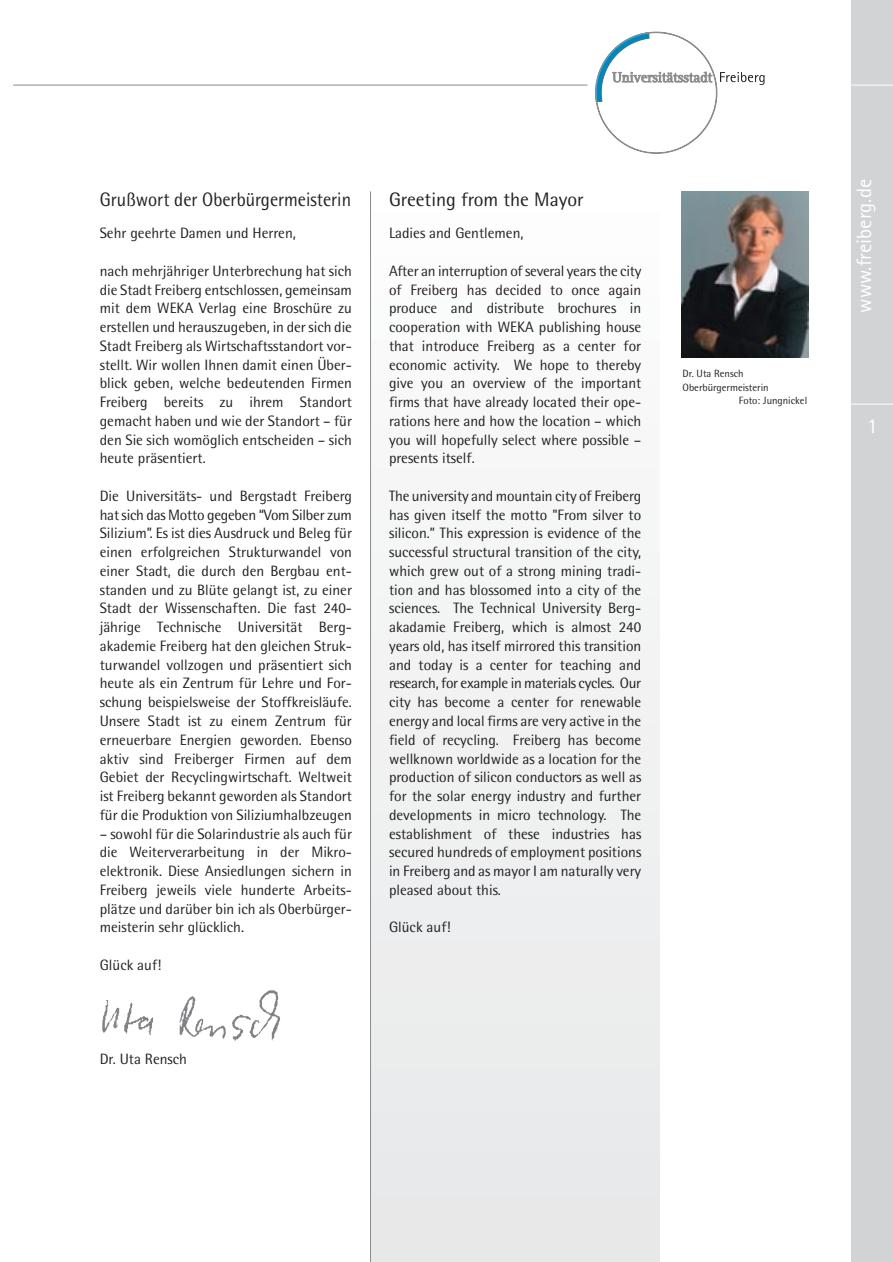
<style>
.page{position:relative;width:893px;height:1262px;background:#fff}
.page>*{position:absolute;margin:0;border:0;box-sizing:border-box;transform-origin:0 0}
.t1{font:21px "Rotis Sans Serif";color:#fff}
.t2{font:19.5px "Rotis Semi Sans";color:#231f20;scale:.93 1}
.t3{font:19.5px "Rotis Semi Sans";color:#231f20}
.t4{font:15px/18.8px "Rotis Semi Sans";color:#231f20;text-align:justify}
.t5{font:10.5px "Rotis Semi Sans";color:#231f20}
</style>
<div class="page">
<div style="left:851px;top:0;width:41px;height:1262px;background:#d1d3d4"></div>
<hr style="left:851px;top:85px;width:41px;height:1px;background:#fff">
<hr style="left:851px;top:404px;width:41px;height:1px;background:#fff">
<hr style="left:13px;top:85px;width:574px;height:1px;background:#8a8c8e">
<svg style="left:595px;top:31px;width:169px;height:123px"></svg>
<div style="left:370px;top:191px;width:289px;height:1071px;background:#f1f1f2"></div>
<hr style="left:370px;top:191px;width:1px;height:1071px;background:#8a8c8e">
<img style="left:681px;top:191px;width:127px;height:167px">
<img style="left:102px;top:990px;width:178px;height:51px">
<h2 class="t2" style="left:100px;top:193px;width:272px">Grußwort der Oberbürgermeisterin</h2>
<p class="t4" style="left:100px;top:225px;width:198px">Sehr geehrte Damen und Herren,</p>
<p class="t4" style="left:100px;top:263px;width:254px">nach mehrjähriger Unterbrechung hat sich die Stadt Freiberg entschlossen, gemeinsam mit dem WEKA Verlag eine Broschüre zu erstellen und herauszugeben, in der sich die Stadt Freiberg als Wirtschaftsstandort vor&shy;stellt. Wir wollen Ihnen damit einen Über&shy;blick geben, welche bedeutenden Firmen Freiberg bereits zu ihrem Standort gemacht haben und wie der Standort – für den Sie sich womöglich entscheiden – sich heute präsentiert.</p>
<p class="t4" style="left:100px;top:488px;width:254px">Die Universitäts- und Bergstadt Freiberg hat sich das Motto gegeben “Vom Silber zum Silizium”. Es ist dies Ausdruck und Beleg für einen erfolgreichen Strukturwandel von einer Stadt, die durch den Bergbau ent&shy;standen und zu Blüte gelangt ist, zu einer Stadt der Wissenschaften. Die fast 240- jährige Technische Universität Berg&shy;akademie Freiberg hat den gleichen Struk&shy;turwandel vollzogen und präsentiert sich heute als ein Zentrum für Lehre und For&shy;schung beispielsweise der Stoffkreisläufe.<br>Unsere Stadt ist zu einem Zentrum für erneuerbare Energien geworden. Ebenso aktiv sind Freiberger Firmen auf dem Gebiet der Recyclingwirtschaft. Weltweit ist Freiberg bekannt geworden als Standort für die Produktion von Siliziumhalbzeugen</p>
<p class="t4" style="left:100px;top:825px;width:254px">– sowohl für die Solarindustrie als auch für die Weiterverarbeitung in der Mikro&shy;elektronik. Diese Ansiedlungen sichern in Freiberg jeweils viele hunderte Arbeits&shy;plätze und darüber bin ich als Oberbürger&shy;meisterin sehr glücklich.</p>
<p class="t4" style="left:100px;top:957px;width:63px">Glück auf!</p>
<p class="t4" style="left:100px;top:1050px;width:89px">Dr. Uta Rensch</p>
<h2 class="t3" style="left:389px;top:193px;width:196px">Greeting from the Mayor</h2>
<p class="t4" style="left:389px;top:225px;width:136px">Ladies and Gentlemen,</p>
<p class="t4" style="left:389px;top:263px;width:254px">After an interruption of several years the city of Freiberg has decided to once again produce and distribute brochures in cooperation with WEKA publishing house that introduce Freiberg as a center for economic activity. We hope to thereby give you an overview of the important firms that have already located their ope&shy;rations here and how the location – which you will hopefully select where possible – presents itself.</p>
<p class="t4" style="left:389px;top:488px;width:254px">The university and mountain city of Freiberg has given itself the motto "From silver to silicon.” This expression is evidence of the successful structural transition of the city, which grew out of a strong mining tradi&shy;tion and has blossomed into a city of the sciences. The Technical University Berg&shy;akadamie Freiberg, which is almost 240 years old, has itself mirrored this transition and today is a center for teaching and research, for example in materials cycles. Our city has become a center for renewable energy and local firms are very active in the field of recycling. Freiberg has become wellknown worldwide as a location for the production of silicon conductors as well as for the solar energy industry and further developments in micro technology. The establishment of these industries has secured hundreds of employment positions in Freiberg and as mayor I am naturally very pleased about this.</p>
<p class="t4" style="left:389px;top:919px;width:63px">Glück auf!</p>
<p class="t5" style="left:682px;top:370px;width:63px">Dr. Uta Rensch</p>
<p class="t5" style="left:682px;top:383px;width:88px">Oberbürgermeisterin</p>
<p class="t5" style="left:739px;top:397px;width:70px">Foto: Jungnickel</p>
<h1 class="t1" style="left:856px;top:312px;width:135px;rotate:-90deg">www.freiberg.de</h1>
<h1 class="t1" style="left:867px;top:418px;width:12px">1</h1>
</div>
